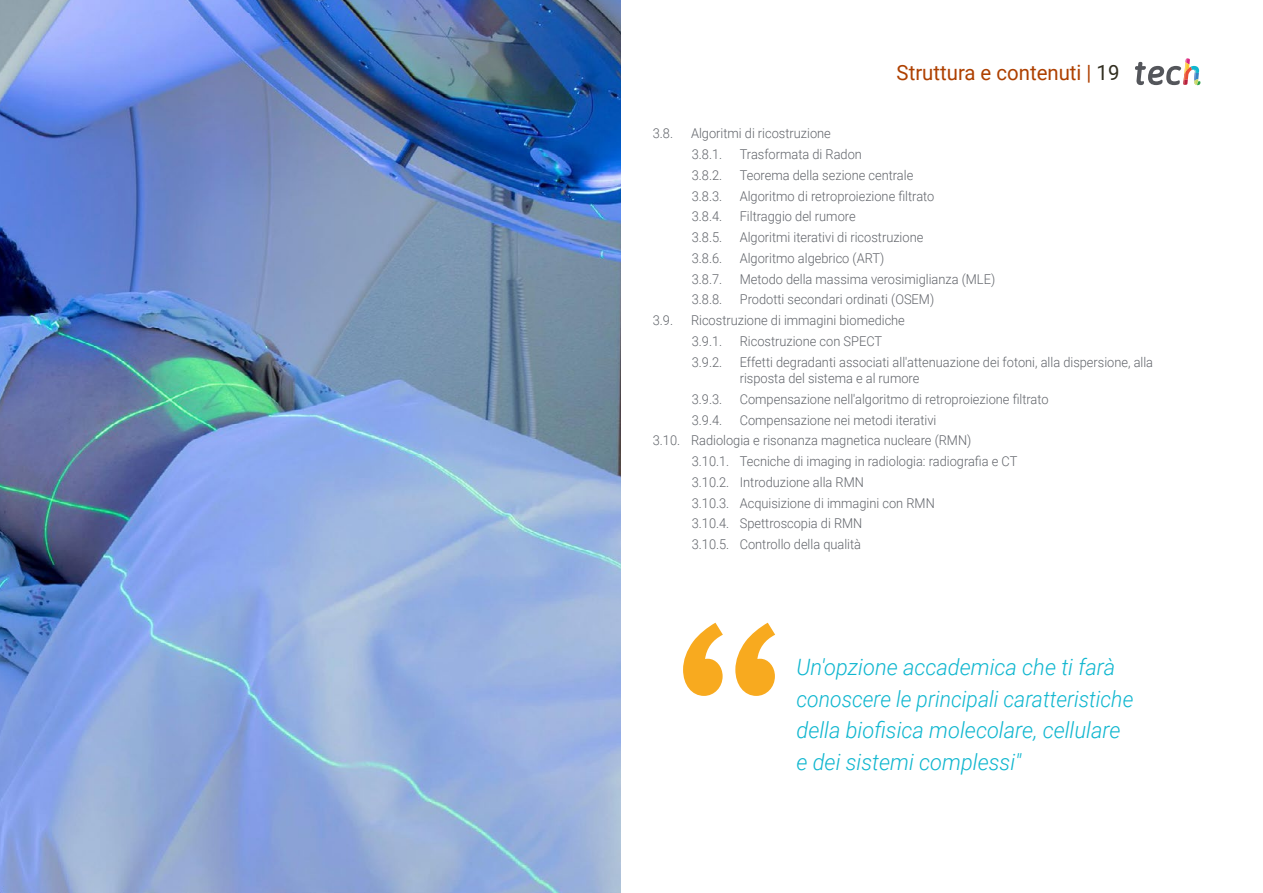
<style>
.page{position:relative;width:1263px;height:893px;background:#fff}
.page>*{position:absolute;margin:0;border:0;box-sizing:border-box;transform-origin:0 0}
.t1{font:italic 300 22.5px/31.5px "Roboto";color:#0fb6cf}
.t2{font:21px "Roboto";color:#ae4000}
.t3{font:300 13.5px/20.7px "Roboto";color:#61646a;scale:.95 1}
.s1{color:#312e20}
</style>
<div class="page">
<svg style="left:683px;top:623px;width:92px;height:73px"></svg>
<img style="left:0;top:0;width:621px;height:893px">
<svg style="left:1135px;top:58px;width:65px;height:28px"></svg>
<p class="t3" style="left:653px;top:123px;width:23px">3.8.</p>
<p class="t3" style="left:691px;top:123px;width:149px">Algoritmi di ricostruzione<br>3.8.1.</p>
<p class="t3" style="left:740px;top:143px;width:130px">Trasformata di Radon</p>
<h2 class="t2" style="left:897px;top:57px;width:224px">Struttura e contenuti | <span class="s1">19</span></h2>
<p class="t3" style="left:692px;top:164px;width:34px">3.8.2.</p>
<p class="t3" style="left:740px;top:164px;width:184px">Teorema della sezione centrale</p>
<p class="t3" style="left:692px;top:185px;width:34px">3.8.3.</p>
<p class="t3" style="left:740px;top:185px;width:206px">Algoritmo di retroproiezione filtrato</p>
<p class="t3" style="left:692px;top:206px;width:34px">3.8.4.</p>
<p class="t3" style="left:740px;top:206px;width:124px">Filtraggio del rumore</p>
<p class="t3" style="left:692px;top:226px;width:34px">3.8.5.</p>
<p class="t3" style="left:740px;top:226px;width:195px">Algoritmi iterativi di ricostruzione</p>
<p class="t3" style="left:692px;top:247px;width:34px">3.8.6.</p>
<p class="t3" style="left:740px;top:247px;width:154px">Algoritmo algebrico (ART)</p>
<p class="t3" style="left:692px;top:268px;width:34px">3.8.7.</p>
<p class="t3" style="left:740px;top:268px;width:270px">Metodo della massima verosimiglianza (MLE)</p>
<p class="t3" style="left:692px;top:289px;width:34px">3.8.8.</p>
<p class="t3" style="left:740px;top:289px;width:206px">Prodotti secondari ordinati (OSEM)</p>
<p class="t3" style="left:653px;top:309px;width:23px">3.9.</p>
<p class="t3" style="left:691px;top:309px;width:227px">Ricostruzione di immagini biomediche<br>3.9.1.</p>
<p class="t3" style="left:740px;top:330px;width:151px">Ricostruzione con SPECT</p>
<p class="t3" style="left:692px;top:351px;width:34px">3.9.2.</p>
<p class="t3" style="left:740px;top:353px;width:437px;line-height:16.5px">Effetti degradanti associati all'attenuazione dei fotoni, alla dispersione, alla risposta del sistema e al rumore</p>
<p class="t3" style="left:692px;top:388px;width:34px">3.9.3.</p>
<p class="t3" style="left:740px;top:388px;width:327px">Compensazione nell'algoritmo di retroproiezione filtrato</p>
<p class="t3" style="left:692px;top:409px;width:34px">3.9.4.</p>
<p class="t3" style="left:740px;top:409px;width:208px">Compensazione nei metodi iterativi</p>
<p class="t3" style="left:653px;top:430px;width:337px">3.10. Radiologia e risonanza magnetica nucleare (RMN)</p>
<p class="t3" style="left:692px;top:450px;width:344px">3.10.1. Tecniche di imaging in radiologia: radiografia e CT</p>
<p class="t3" style="left:692px;top:471px;width:183px">3.10.2. Introduzione alla RMN</p>
<p class="t3" style="left:692px;top:492px;width:257px">3.10.3. Acquisizione di immagini con RMN</p>
<p class="t3" style="left:692px;top:513px;width:181px">3.10.4. Spettroscopia di RMN</p>
<p class="t3" style="left:692px;top:533px;width:180px">3.10.5. Controllo della qualità</p>
<h1 class="t1" style="left:796px;top:651px;width:338px">Un'opzione accademica che ti farà conoscere le principali caratteristiche della biofisica molecolare, cellulare e dei sistemi complessi"</h1>
</div>
